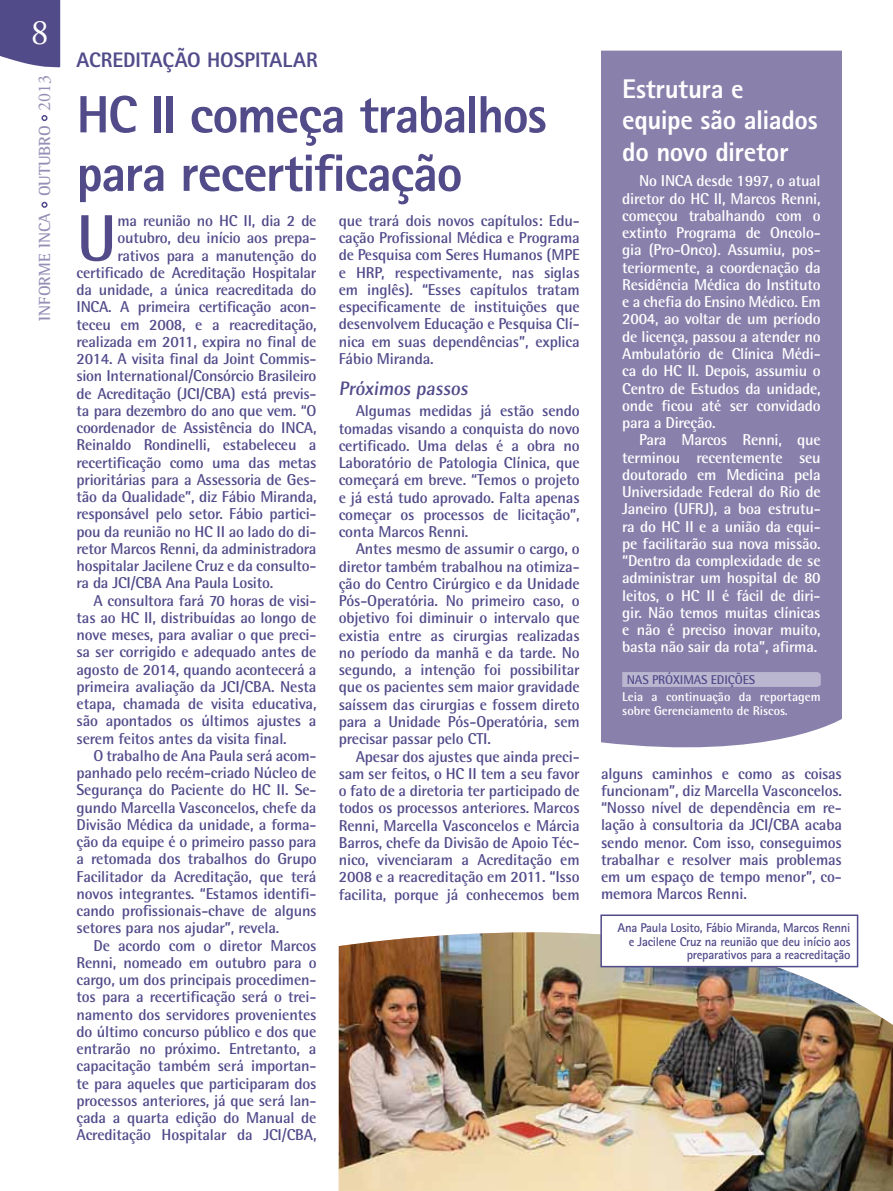
<style>
.page{position:relative;width:893px;height:1191px;background:#fff}
.page>*{position:absolute;margin:0;border:0;box-sizing:border-box;transform-origin:0 0}
.t1{font:700 65.7px "Rotis Semi Sans";color:#514b8a}
.t2{font:800 52.5px/58.5px "Rotis Sans Serif";letter-spacing:-.03em;color:#514b8a}
.t3{font:36px "Adobe Garamond Pro";color:#fff}
.t4{font:800 27px/31.5px "Rotis Sans Serif";letter-spacing:-.015em;color:#fff}
.t5{font:800 21px "Rotis Sans Serif";color:#514b8a}
.t6{font:700 19.5px "Rotis Semi Sans";color:#514b8a}
.t7{font:700 16.5px "Rotis Semi Serif";letter-spacing:-.005em;color:#958eb5}
.t8{font:700 15.75px/17.2px "Rotis Semi Sans";letter-spacing:-.01em;color:#514b8a;text-align:justify}
.t9{font:700 15.75px/17.2px "Rotis Semi Sans";letter-spacing:-.015em;color:#fff;text-align:justify}
.t10{font:700 12.75px/13.5px "Rotis Sans Serif";letter-spacing:-.02em;color:#514b8a;text-align:right}
.t11{font:700 12.75px/14.2px "Rotis Semi Sans";color:#fff}
.t12{font:700 12.75px "Rotis Semi Sans";letter-spacing:-.01em;color:#514b8a}
.s1{font-family:"Adobe Garamond Pro";font-weight:400;font-size:18px}
</style>
<div class="page">
<div style="left:601px;top:51px;width:241px;height:697px;background:#8981ac"></div>
<img style="left:339px;top:932px;width:554px;height:259px">
<div style="left:622px;top:672px;width:199px;height:15px;background:#bbb6d0"></div>
<div style="left:601px;top:915px;width:257px;height:51px;background:#fff"></div>
<div style="left:600px;top:914px;width:258px;height:53px;border:2px solid #514b8a"></div>
<svg style="left:0;top:0;width:60px;height:68px;background:#5c5791"></svg>
<div style="left:41px;top:202px;width:7px;height:6px;border:2px solid #514b8a;border-radius:50%"></div>
<div style="left:41px;top:115px;width:7px;height:6px;border:2px solid #514b8a;border-radius:50%"></div>
<h3 class="t3" style="left:31px;top:11px;width:19px">8</h3>
<p class="t7" style="left:35px;top:321px;width:248px;rotate:-90deg">INFORME INCA OUTUBRO <span class="s1">2013</span></p>
<h3 class="t5" style="left:77px;top:47px;width:243px">ACREDITAÇÃO HOSPITALAR</h3>
<h2 class="t2" style="left:77px;top:85px;width:472px">HC II começa trabalhos para recertificação</h2>
<h1 class="t1" style="left:77px;top:198px;width:42px">U</h1>
<p class="t8" style="left:118px;top:212px;width:201px">ma reunião no HC II, dia 2 de</p>
<p class="t8" style="left:339px;top:212px;width:242px">que trará dois novos capítulos: Edu&shy;cação Profissional Médica e Programa de Pesquisa com Seres Humanos (MPE e HRP, respectivamente, nas siglas em inglês). “Esses capítulos tratam especificamente de instituições que desenvolvem Educação e Pesquisa Clí&shy;nica em suas dependências”, explica Fábio Miranda.</p>
<p class="t6" style="left:339px;top:376px;width:133px">Próximos passos</p>
<p class="t8" style="left:339px;top:402px;width:242px;text-indent:17px">Algumas medidas já estão sendo tomadas visando a conquista do novo certificado. Uma delas é a obra no Laboratório de Patologia Clínica, que começará em breve. “Temos o projeto e já está tudo aprovado. Falta apenas começar os processos de licitação”, conta Marcos Renni.</p>
<p class="t8" style="left:339px;top:540px;width:242px;text-indent:17px">Antes mesmo de assumir o cargo, o diretor também trabalhou na otimiza&shy;ção do Centro Cirúrgico e da Unidade Pós-Operatória. No primeiro caso, o objetivo foi diminuir o intervalo que existia entre as cirurgias realizadas no período da manhã e da tarde. No segundo, a intenção foi possibilitar que os pacientes sem maior gravidade saíssem das cirurgias e fossem direto para a Unidade Pós-Operatória, sem precisar passar pelo CTI.</p>
<p class="t8" style="left:339px;top:747px;width:242px;text-indent:17px">Apesar dos ajustes que ainda preci&shy;sam ser feitos, o HC II tem a seu favor o fato de a diretoria ter participado de todos os processos anteriores. Marcos Renni, Marcella Vasconcelos e Márcia Barros, chefe da Divisão de Apoio Téc&shy;nico, vivenciaram a Acreditação em 2008 e a reacreditação em 2011. “Isso facilita, porque já conhecemos bem</p>
<p class="t8" style="left:118px;top:229px;width:200px">outubro, deu início aos prepa-</p>
<p class="t8" style="left:118px;top:246px;width:201px">rativos para a manutenção do</p>
<p class="t8" style="left:77px;top:264px;width:241px">certificado de Acreditação Hospitalar</p>
<p class="t8" style="left:77px;top:281px;width:241px">da unidade, a única reacreditada do</p>
<p class="t8" style="left:77px;top:298px;width:241px">INCA. A primeira certificação acon-</p>
<p class="t8" style="left:77px;top:315px;width:241px">teceu em 2008, e a reacreditação,</p>
<p class="t8" style="left:77px;top:333px;width:241px">realizada em 2011, expira no final de</p>
<p class="t8" style="left:77px;top:350px;width:241px">2014. A visita final da Joint Commis-</p>
<p class="t8" style="left:77px;top:367px;width:241px">sion International/Consórcio Brasileiro</p>
<p class="t8" style="left:77px;top:384px;width:241px">de Acreditação (JCI/CBA) está previs-</p>
<p class="t8" style="left:77px;top:402px;width:241px">ta para dezembro do ano que vem. “O</p>
<p class="t8" style="left:77px;top:419px;width:242px">coordenador de Assistência do INCA,</p>
<p class="t8" style="left:77px;top:436px;width:242px">Reinaldo Rondinelli, estabeleceu a</p>
<p class="t8" style="left:77px;top:453px;width:242px">recertificação como uma das metas</p>
<p class="t8" style="left:77px;top:470px;width:241px">prioritárias para a Assessoria de Ges-</p>
<p class="t8" style="left:77px;top:488px;width:242px">tão da Qualidade”, diz Fábio Miranda,</p>
<p class="t8" style="left:77px;top:505px;width:242px">responsável pelo setor. Fábio partici-</p>
<p class="t8" style="left:77px;top:522px;width:241px">pou da reunião no HC II ao lado do di-</p>
<p class="t8" style="left:77px;top:539px;width:241px">retor Marcos Renni, da administradora</p>
<p class="t8" style="left:77px;top:557px;width:242px">hospitalar Jacilene Cruz e da consulto-</p>
<p class="t8" style="left:77px;top:574px;width:198px">ra da JCI/CBA Ana Paula Losito.</p>
<p class="t8" style="left:94px;top:591px;width:225px">A consultora fará 70 horas de visi-</p>
<p class="t8" style="left:77px;top:608px;width:242px">tas ao HC II, distribuídas ao longo de</p>
<p class="t8" style="left:77px;top:626px;width:241px">nove meses, para avaliar o que preci-</p>
<p class="t8" style="left:77px;top:643px;width:241px">sa ser corrigido e adequado antes de</p>
<p class="t8" style="left:77px;top:660px;width:242px">agosto de 2014, quando acontecerá a</p>
<p class="t8" style="left:77px;top:677px;width:242px">primeira avaliação da JCI/CBA. Nesta</p>
<p class="t8" style="left:77px;top:695px;width:241px">etapa, chamada de visita educativa,</p>
<p class="t8" style="left:77px;top:712px;width:241px">são apontados os últimos ajustes a</p>
<p class="t8" style="left:77px;top:729px;width:212px">serem feitos antes da visita final.</p>
<p class="t8" style="left:94px;top:746px;width:224px">O trabalho de Ana Paula será acom-</p>
<p class="t8" style="left:77px;top:764px;width:241px">panhado pelo recém-criado Núcleo de</p>
<p class="t8" style="left:77px;top:781px;width:241px">Segurança do Paciente do HC II. Se-</p>
<p class="t8" style="left:77px;top:798px;width:241px">gundo Marcella Vasconcelos, chefe da</p>
<p class="t8" style="left:77px;top:815px;width:242px">Divisão Médica da unidade, a forma-</p>
<p class="t8" style="left:77px;top:833px;width:242px">ção da equipe é o primeiro passo para</p>
<p class="t8" style="left:77px;top:850px;width:242px">a retomada dos trabalhos do Grupo</p>
<p class="t8" style="left:77px;top:867px;width:242px">Facilitador da Acreditação, que terá</p>
<p class="t8" style="left:77px;top:884px;width:242px">novos integrantes. “Estamos identifi-</p>
<p class="t8" style="left:77px;top:902px;width:241px">cando profissionais-chave de alguns</p>
<p class="t8" style="left:77px;top:919px;width:204px">setores para nos ajudar”, revela.</p>
<p class="t8" style="left:94px;top:936px;width:225px">De acordo com o diretor Marcos</p>
<p class="t8" style="left:77px;top:953px;width:242px">Renni, nomeado em outubro para o</p>
<p class="t8" style="left:77px;top:971px;width:242px">cargo, um dos principais procedimen-</p>
<p class="t8" style="left:77px;top:988px;width:241px">tos para a recertificação será o trei-</p>
<p class="t8" style="left:77px;top:1005px;width:242px">namento dos servidores provenientes</p>
<p class="t8" style="left:77px;top:1022px;width:242px">do último concurso público e dos que</p>
<p class="t8" style="left:77px;top:1040px;width:242px">entrarão no próximo. Entretanto, a</p>
<p class="t8" style="left:77px;top:1057px;width:241px">capacitação também será importan-</p>
<p class="t8" style="left:77px;top:1074px;width:242px">te para aqueles que participaram dos</p>
<p class="t8" style="left:77px;top:1091px;width:241px">processos anteriores, já que será lan-</p>
<p class="t8" style="left:77px;top:1109px;width:242px">çada a quarta edição do Manual de</p>
<p class="t8" style="left:77px;top:1126px;width:241px">Acreditação Hospitalar da JCI/CBA,</p>
<h3 class="t4" style="left:622px;top:72px;width:197px">Estrutura e equipe são aliados do novo diretor</h3>
<p class="t9" style="left:622px;top:172px;width:200px;text-indent:17px">No INCA desde 1997, o atual diretor do HC II, Marcos Renni, começou trabalhando com o extinto Programa de Oncolo&shy;gia (Pro-Onco). Assumiu, pos&shy;teriormente, a coordenação da Residência Médica do Instituto e a chefia do Ensino Médico. Em 2004, ao voltar de um período de licença, passou a atender no Ambulatório de Clínica Médi&shy;ca do HC II. Depois, assumiu o Centro de Estudos da unidade, onde ficou até ser convidado para a Direção.</p>
<p class="t9" style="left:622px;top:431px;width:200px;text-indent:17px">Para Marcos Renni, que terminou recentemente seu doutorado em Medicina pela Universidade Federal do Rio de Janeiro (UFRJ), a boa estrutu&shy;ra do HC II e a união da equi&shy;pe facilitarão sua nova missão. “Dentro da complexidade de se administrar um hospital de 80 leitos, o HC II é fácil de diri&shy;gir. Não temos muitas clínicas e não é preciso inovar muito, basta não sair da rota”, afirma.</p>
<p class="t12" style="left:627px;top:672px;width:130px">naS PRÓXIMAS EDIÇÕES</p>
<p class="t11" style="left:622px;top:689px;width:200px">Leia a continuação da reportagem sobre Gerenciamento de Riscos.</p>
<p class="t8" style="left:601px;top:764px;width:242px">alguns caminhos e como as coisas funcionam”, diz Marcella Vasconcelos. “Nosso nível de dependência em re&shy;lação à consultoria da JCI/CBA acaba sendo menor. Com isso, conseguimos trabalhar e resolver mais problemas em um espaço de tempo menor”, co&shy;memora Marcos Renni.</p>
<p class="t10" style="left:618px;top:921px;width:234px">Ana Paula Losito, Fábio Miranda, Marcos Renni e Jacilene Cruz na reunião que deu início aos preparativos para a reacreditação</p>
</div>
